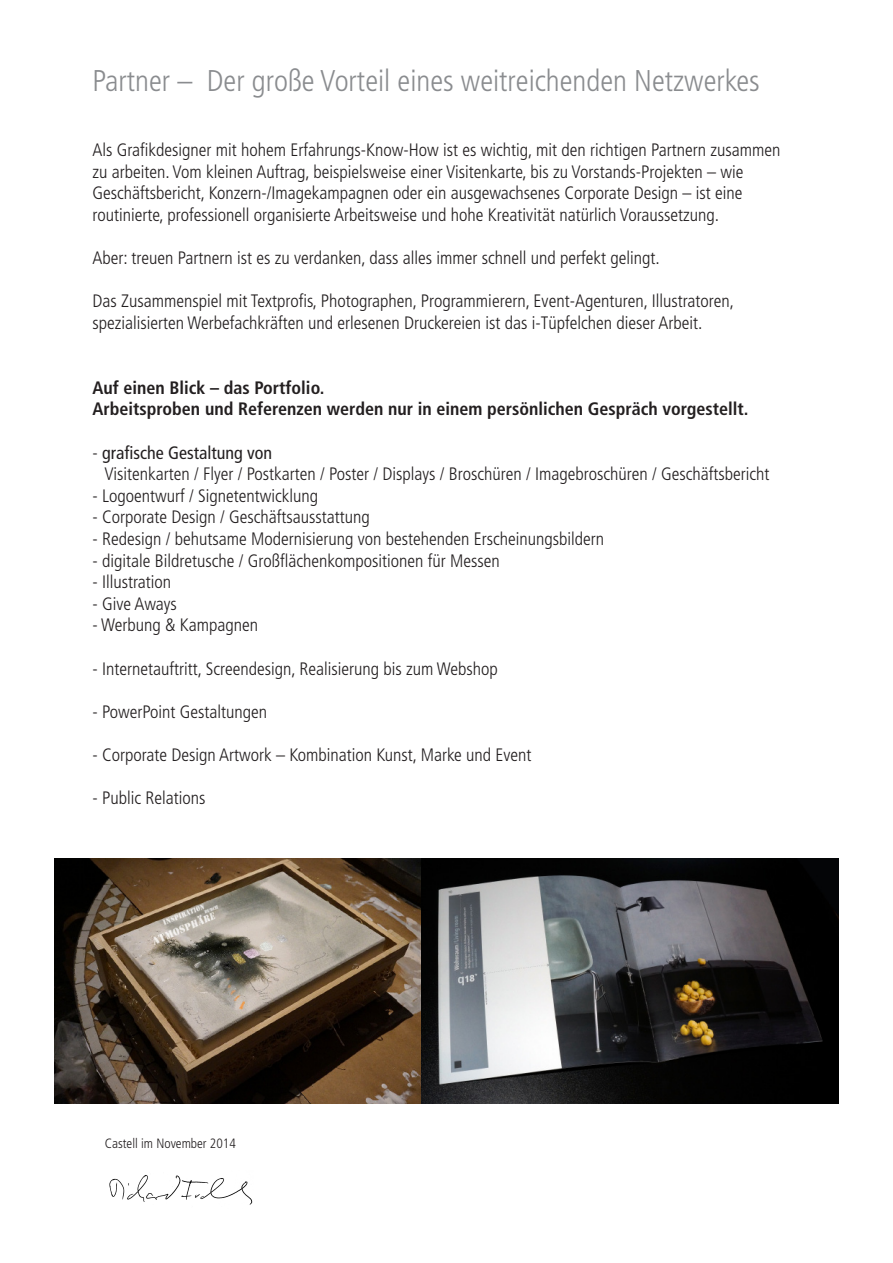
<style>
.page{position:relative;width:893px;height:1263px;background:#fff}
.page>*{position:absolute;margin:0;border:0;box-sizing:border-box;transform-origin:0 0}
.t1{font:300 condensed 30px "Frutiger";color:#8a8c8f}
.t2{font:300 condensed 18px/21.6px "Frutiger";color:#231f20}
.t3{font:700 condensed 18px/21.6px "Frutiger";color:#231f20}
.t4{font:300 condensed 13.5px "Frutiger";color:#231f20}
.s1{font-weight:400}
</style>
<div class="page">
<img style="left:54px;top:858px;width:785px;height:245px">
<img style="left:109px;top:1175px;width:144px;height:30px">
<h1 class="t1" style="left:92px;top:64px;width:669px">Partner – Der große Vorteil eines weitreichenden Netzwerkes</h1>
<p class="t2" style="left:92px;top:139px;width:690px">Als Grafikdesigner mit hohem Erfahrungs-Know-How ist es wichtig, mit den richtigen Partnern zusammen zu arbeiten. Vom kleinen Auftrag, beispielsweise einer Visitenkarte, bis zu Vorstands-Projekten – wie Geschäftsbericht, Konzern-/Imagekampagnen oder ein ausgewachsenes Corporate Design – ist eine routinierte, professionell organisierte Arbeitsweise und hohe Kreativität natürlich Voraussetzung.</p>
<p class="t2" style="left:92px;top:247px;width:569px">Aber: treuen Partnern ist es zu verdanken, dass alles immer schnell und perfekt gelingt.</p>
<p class="t2" style="left:92px;top:290px;width:643px">Das Zusammenspiel mit Textprofis, Photographen, Programmierern, Event-Agenturen, Illustratoren, spezialisierten Werbefachkräften und erlesenen Druckereien ist das i-Tüpfelchen dieser Arbeit.</p>
<p class="t3" style="left:92px;top:377px;width:658px">Auf einen Blick – das Portfolio.<br>Arbeitsproben und Referenzen werden nur in einem persönlichen Gespräch vorgestellt.</p>
<p class="t2" style="left:104px;top:442px;width:666px;text-indent:-12px">- <span class="s1">grafische Gestaltung von<br></span>Visitenkarten / Flyer / Postkarten / Poster / Displays / Broschüren / Imagebroschüren / Geschäftsbericht</p>
<p class="t2" style="left:92px;top:485px;width:227px">- Logoentwurf / Signetentwicklung</p>
<p class="t2" style="left:92px;top:506px;width:279px">- Corporate Design / Geschäftsausstattung</p>
<p class="t2" style="left:92px;top:528px;width:513px">- Redesign / behutsame Modernisierung von bestehenden Erscheinungsbildern</p>
<p class="t2" style="left:92px;top:550px;width:409px">- digitale Bildretusche / Großflächenkompositionen für Messen</p>
<p class="t2" style="left:92px;top:571px;width:80px">- Illustration</p>
<p class="t2" style="left:92px;top:593px;width:86px">- Give Aways</p>
<p class="t2" style="left:92px;top:614px;width:167px">- Werbung &amp; Kampagnen</p>
<p class="t2" style="left:92px;top:658px;width:407px">- Internetauftritt, Screendesign, Realisierung bis zum Webshop</p>
<p class="t2" style="left:92px;top:701px;width:176px">- PowerPoint Gestaltungen</p>
<p class="t2" style="left:92px;top:744px;width:441px">- Corporate Design Artwork – Kombination Kunst, Marke und Event</p>
<p class="t2" style="left:92px;top:787px;width:115px">- Public Relations</p>
<p class="t4" style="left:105px;top:1135px;width:132px">Castell im November 2014</p>
</div>
